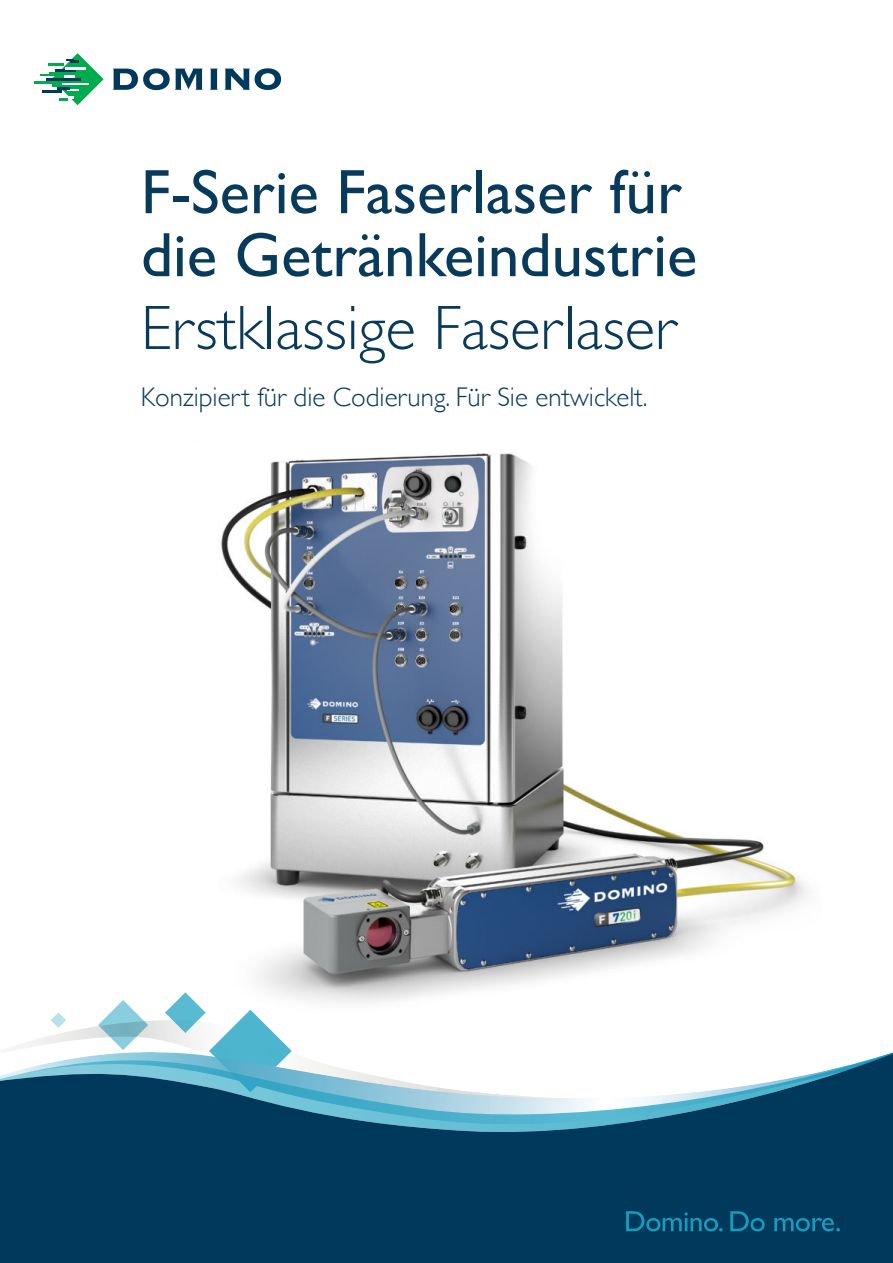
<style>
.page{position:relative;width:893px;height:1263px;background:#fff}
.page>*{position:absolute;margin:0;border:0;box-sizing:border-box;transform-origin:0 0}
.t1{font:63px/63px "Gill Sans";color:#083a5c}
.t2{font:300 63px "Gill Sans";color:#083a5c}
.t3{font:300 27px "Gill Sans";color:#083a5c}
</style>
<div class="page">
<img style="left:221px;top:452px;width:587px;height:551px">
<svg style="left:103px;top:1000px;width:40px;height:20px"></svg>
<svg style="left:11px;top:1020px;width:154px;height:28px"></svg>
<svg style="left:51px;top:1012px;width:15px;height:16px"></svg>
<svg style="left:165px;top:992px;width:127px;height:56px"></svg>
<svg style="left:0;top:1048px;width:893px;height:215px;background:#306480"></svg>
<svg style="left:210px;top:69px;width:8px;height:21px"></svg>
<svg style="left:225px;top:68px;width:56px;height:22px"></svg>
<svg style="left:113px;top:68px;width:90px;height:22px"></svg>
<hr style="left:34px;top:81px;width:29px;height:2px;background:#00ab4d">
<svg style="left:40px;top:53px;width:64px;height:52px"></svg>
<svg style="left:626px;top:1211px;width:214px;height:20px;background:#055477"></svg>
<h1 class="t1" style="left:141px;top:165px;width:558px">F-Serie Faserlaser für die Getränkeindustrie</h1>
<h1 class="t2" style="left:141px;top:302px;width:536px">Erstklassige Faserlaser</h1>
<p class="t3" style="left:141px;top:385px;width:508px">Konzipiert für die Codierung. Für Sie entwickelt.</p>
</div>
